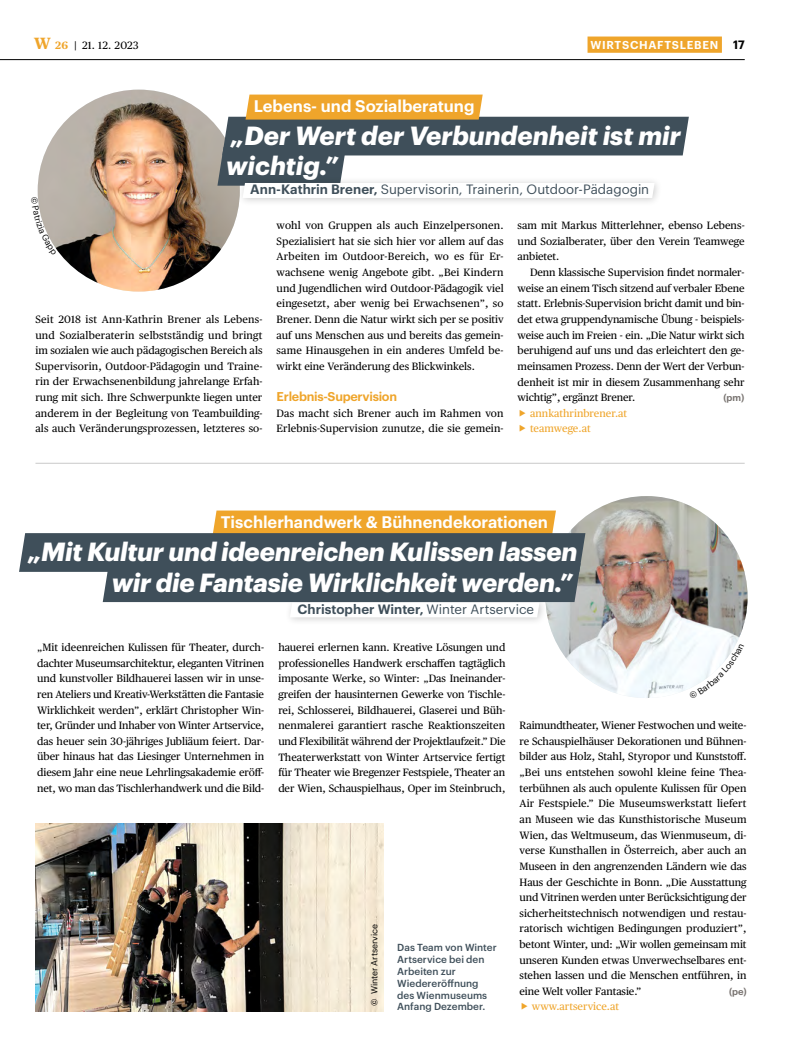
<style>
.page{position:relative;width:798px;height:1063px;background:#fff}
.page>*{position:absolute;margin:0;border:0;box-sizing:border-box;transform-origin:0 0}
.NiB_Zitat{font:italic 700 25.75px "Graphik";letter-spacing:-.01em;color:#fff}
.NiB_Bezirk{font:600 16.5px "Graphik";color:#fff}
.NiB_Name{font:13.25px "Graphik";color:#3f4f5a}
.NiB_Name-2{font:600 13.25px "Graphik";letter-spacing:.005em;color:#3f4f5a}
.Zwischentitel_gelb{font:600 12.5px "Graphik";letter-spacing:-.02em;color:#efa52b}
.t1{font:600 11.88px "Graphik";color:#000}
.Balken_Kategorie_GELB{font:600 11.25px "Graphik";letter-spacing:.065em;color:#fff}
.Fließtext_Serif{font:10.62px/15.6px "Publico Text";color:#000;text-align:justify}
.Fließtext_Serif_mit_Einzug{font:10.62px/15.6px "Publico Text";color:#000;text-align:justify}
.t2{font:10.62px "Publico Text";color:#efa52b}
.Bildtext_dunkel{font:500 10px/11.9px "Graphik";color:#3f4f5a}
.Fließtext_Serif_mit_Einzug-2{font:600 9.38px "Graphik";color:#787370}
.Fotocredit_7_Centro_Sans{font:8.75px "Graphik";color:#000}
.s1{font-weight:700;font-size:16.25px;color:#efa52b}
.s2{font-weight:700;color:#efa52b}
.s3{font-weight:700}
.s4{font-weight:600}
.s5{font-weight:400}
</style>
<div class="page">
<div style="left:587px;top:37px;width:134px;height:16px;background:#efa52b"></div>
<hr style="left:0;top:59px;width:744px;height:1px;background:#000">
<hr style="left:35px;top:463px;width:709px;height:1px;background:#cacaca">
<img style="left:38px;top:90px;width:202px;height:202px;border-radius:101px">
<div style="left:225px;top:117px;width:460px;height:38px;background:#3f4f5a"></div>
<div style="left:220px;top:147px;width:123px;height:39px;background:#3f4f5a"></div>
<div style="left:247px;top:95px;width:233px;height:25px;background:#efa52b"></div>
<div style="left:236px;top:176px;width:426px;height:31px;background:#000;opacity:.2"></div>
<div style="left:244px;top:183px;width:409px;height:15px;background:#fff"></div>
<img style="left:545px;top:496px;width:202px;height:202px;border-radius:101px">
<img style="left:35px;top:824px;width:348px;height:188px">
<div style="left:214px;top:511px;width:339px;height:25px;background:#efa52b"></div>
<div style="left:284px;top:596px;width:264px;height:30px;background:#000;opacity:.2"></div>
<div style="left:291px;top:602px;width:247px;height:15px;background:#fff"></div>
<div style="left:22px;top:533px;width:560px;height:39px;background:#3f4f5a"></div>
<div style="left:106px;top:563px;width:471px;height:39px;background:#3f4f5a"></div>
<svg style="left:37px;top:196px;width:19px;height:53px"></svg>
<svg style="left:688px;top:644px;width:48px;height:45px"></svg>
<p class="Fließtext_Serif" style="left:34px;top:37px;width:106px"><span class="s1">W</span> <span class="s2">26</span> <span class="s3">|</span> 21. 12. 2023</p>
<p class="Balken_Kategorie_GELB" style="left:590px;top:36px;width:129px">WIRTSCHAFTSLEBEN</p>
<p class="t1" style="left:732px;top:35px;width:13px">17</p>
<p class="NiB_Bezirk" style="left:254px;top:94px;width:222px">Lebens- und Sozialberatung</p>
<p class="NiB_Zitat" style="left:231px;top:116px;width:451px">„Der Wert der Verbundenheit ist mir</p>
<p class="NiB_Zitat" style="left:226px;top:146px;width:113px">wichtig.”</p>
<p class="NiB_Name" style="left:250px;top:180px;width:400px"><span class="s4">Ann-Kathrin Brener,</span> Supervisorin, Trainerin, Outdoor-Pädagogin</p>
<p class="Fließtext_Serif" style="left:35px;top:311px;width:228px">Seit 2018 ist Ann-Kathrin Brener als Lebens&shy;und Sozialberaterin selbstständig und bringt im sozialen wie auch pädagogischen Bereich als Supervisorin, Outdoor-Pädagogin und Traine&shy;rin der Erwachsenenbildung jahrelange Erfah&shy;rung mit sich. Ihre Schwerpunkte liegen unter anderem in der Begleitung von Teambuilding&shy;als auch Veränderungsprozessen, letzteres so-</p>
<p class="Fließtext_Serif" style="left:276px;top:217px;width:228px">wohl von Gruppen als auch Einzelpersonen.<br>Spezialisiert hat sie sich hier vor allem auf das Arbeiten im Outdoor-Bereich, wo es für Er&shy;wachsene wenig Angebote gibt. „Bei Kindern und Jugendlichen wird Outdoor-Pädagogik viel eingesetzt, aber wenig bei Erwachsenen”, so Brener. Denn die Natur wirkt sich per se positiv auf uns Menschen aus und bereits das gemein&shy;same Hinausgehen in ein anderes Umfeld be&shy;wirkt eine Veränderung des Blickwinkels.</p>
<p class="Zwischentitel_gelb" style="left:276px;top:387px;width:122px">Erlebnis-Supervision</p>
<p class="Fließtext_Serif" style="left:276px;top:405px;width:228px">Das macht sich Brener auch im Rahmen von<br>Erlebnis-Supervision zunutze, die sie gemein-</p>
<p class="Fließtext_Serif" style="left:517px;top:217px;width:228px">sam mit Markus Mitterlehner, ebenso Lebens&shy;und Sozialberater, über den Verein Teamwege anbietet.</p>
<p class="Fließtext_Serif_mit_Einzug" style="left:517px;top:264px;width:228px;text-indent:12px">Denn klassische Supervision findet normaler&shy;weise an einem Tisch sitzend auf verbaler Ebene statt. Erlebnis-Supervision bricht damit und bin&shy;det etwa gruppendynamische Übung - beispiels&shy;weise auch im Freien - ein. „Die Natur wirkt sich beruhigend auf uns und das erleichtert den ge&shy;meinsamen Prozess. Denn der Wert der Verbun&shy;denheit ist mir in diesem Zusammenhang sehr wichtig”, ergänzt Brener.</p>
<p class="Fließtext_Serif_mit_Einzug-2" style="left:723px;top:391px;width:22px">(pm)</p>
<p class="t2" style="left:530px;top:405px;width:99px">annkathrinbrener.at</p>
<p class="t2" style="left:530px;top:421px;width:62px">teamwege.at</p>
<p class="NiB_Bezirk" style="left:221px;top:510px;width:328px">Tischlerhandwerk &amp; Bühnendekorationen</p>
<p class="NiB_Zitat" style="left:28px;top:532px;width:550px">„Mit Kultur und ideenreichen Kulissen lassen</p>
<p class="NiB_Zitat" style="left:112px;top:562px;width:462px">wir die Fantasie Wirklichkeit werden.”</p>
<p class="NiB_Name-2" style="left:297px;top:599px;width:238px">Christopher Winter, <span class="s5">Winter Artservice</span></p>
<p class="Fließtext_Serif" style="left:37px;top:639px;width:228px">„Mit ideenreichen Kulissen für Theater, durch&shy;dachter Museumsarchitektur, eleganten Vitrinen und kunstvoller Bildhauerei lassen wir in unse&shy;ren Ateliers und Kreativ-Werkstätten die Fantasie Wirklichkeit werden”, erklärt Christopher Win&shy;ter, Gründer und Inhaber von Winter Artservice, das heuer sein 30-jähriges Jubliäum feiert. Dar&shy;über hinaus hat das Liesinger Unternehmen in diesem Jahr eine neue Lehrlingsakademie eröff&shy;net, wo man das Tischlerhandwerk und die Bild-</p>
<p class="Fließtext_Serif" style="left:278px;top:639px;width:228px">hauerei erlernen kann. Kreative Lösungen und professionelles Handwerk erschaffen tagtäglich imposante Werke, so Winter: „Das Ineinander&shy;greifen der hausinternen Gewerke von Tischle&shy;rei, Schlosserei, Bildhauerei, Glaserei und Büh&shy;nenmalerei garantiert rasche Reaktionszeiten und Flexibilität während der Projektlaufzeit.” Die Theaterwerkstatt von Winter Artservice fertigt für Theater wie Bregenzer Festspiele, Theater an der Wien, Schauspielhaus, Oper im Steinbruch,</p>
<p class="Fotocredit_7_Centro_Sans" style="left:368px;top:1006px;width:84px;rotate:-90deg">© Winter Artservice</p>
<p class="Bildtext_dunkel" style="left:397px;top:941px;width:101px">Das Team von Winter<br>Artservice bei den<br>Arbeiten zur<br>Wiedereröffnung des Wienmuseums<br>Anfang Dezember.</p>
<p class="Fließtext_Serif" style="left:519px;top:717px;width:228px">Raimundtheater, Wiener Festwochen und weite&shy;re Schauspielhäuser Dekorationen und Bühnen&shy;bilder aus Holz, Stahl, Styropor und Kunststoff. „Bei uns entstehen sowohl kleine feine Thea&shy;terbühnen als auch opulente Kulissen für Open Air Festspiele.” Die Museumswerkstatt liefert an Museen wie das Kunsthistorische Museum Wien, das Weltmuseum, das Wienmuseum, di&shy;verse Kunsthallen in Österreich, aber auch an Museen in den angrenzenden Ländern wie das Haus der Geschichte in Bonn. „Die Ausstattung und Vitrinen werden unter Berücksichtigung der sicherheitstechnisch notwendigen und restau&shy;ratorisch wichtigen Bedingungen produziert”, betont Winter, und: „Wir wollen gemeinsam mit unseren Kunden etwas Unverwechselbares ent&shy;stehen lassen und die Menschen entführen, in eine Welt voller Fantasie.”</p>
<p class="t2" style="left:531px;top:999px;width:89px">www.artservice.at</p>
<p class="Fließtext_Serif_mit_Einzug-2" style="left:728px;top:984px;width:19px">(pe)</p>
</div>
